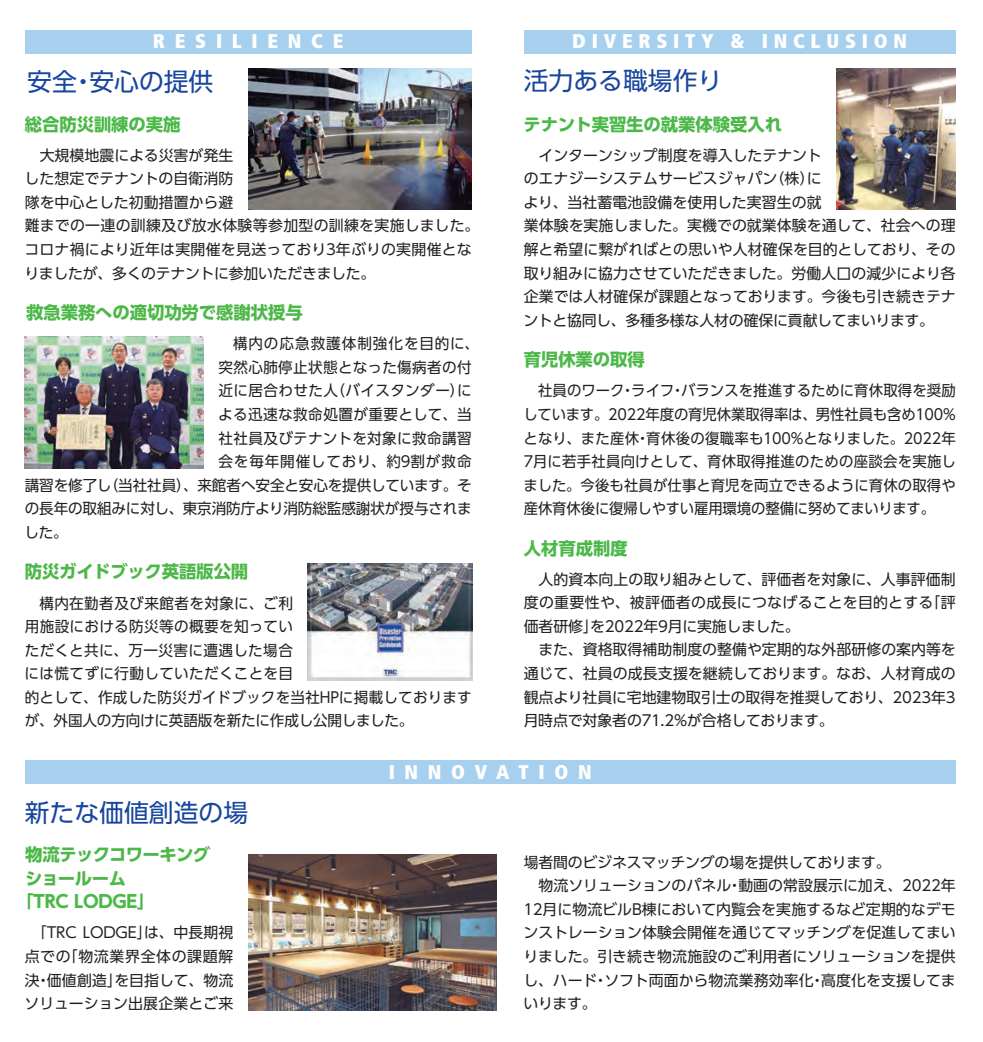
<style>
.page{position:relative;width:983px;height:1042px;background:#fff}
.page>*{position:absolute;margin:0;border:0;box-sizing:border-box;transform-origin:0 0}
.t1{font:24.85px "UD Shin Go Pro";color:#18469d}
.csr_komi01{font:900 condensed 19.78px "Frutiger";letter-spacing:.49em;color:#fff}
.csr_komi01-2{font:900 condensed 19.78px "Frutiger";letter-spacing:.29em;color:#fff}
.csr_komi01-3{font:700 17.32px "UD Shin Go Pro";letter-spacing:-.005em;color:#4cb848}
.csr_komi01-4{font:700 17.32px "UD Shin Go Pro";letter-spacing:-.035em;color:#4cb848}
.csr_honmon01{font:14.88px/23.6px "UD Shin Go Pro";letter-spacing:.005em;color:#231f20;text-align:justify}
.csr_honmon01-2{font:14.88px "UD Shin Go Pro";letter-spacing:.025em;color:#231f20}
.csr_honmon01-3{font:14.88px "UD Shin Go Pro";letter-spacing:-.015em;color:#231f20}
.csr_honmon01-4{font:14.88px "UD Shin Go Pro";letter-spacing:.03em;color:#231f20}
.csr_honmon01-5{font:14.88px "UD Shin Go Pro";letter-spacing:.055em;color:#231f20}
.csr_honmon01-6{font:14.88px "UD Shin Go Pro";letter-spacing:.065em;color:#231f20}
</style>
<div class="page">
<img style="left:836px;top:68px;width:119px;height:142px">
<img style="left:25px;top:336px;width:178px;height:132px">
<img style="left:248px;top:68px;width:223px;height:142px">
<img style="left:248px;top:854px;width:248px;height:157px">
<img style="left:308px;top:563px;width:164px;height:118px">
<div style="left:523px;top:30px;width:432px;height:23px;background:#a6d0ee"></div>
<div style="left:25px;top:30px;width:446px;height:23px;background:#a6d0ee"></div>
<div style="left:25px;top:760px;width:930px;height:24px;background:#a6d0ee"></div>
<p class="csr_komi01" style="left:153px;top:30px;width:192px">RESILIENCE</p>
<p class="csr_komi01-2" style="left:572px;top:30px;width:336px">DIVERSITY &amp; INCLUSION</p>
<p class="t1" style="left:27px;top:62px;width:188px">安全・安心の提供</p>
<p class="t1" style="left:523px;top:60px;width:200px">活力ある職場作り</p>
<p class="csr_komi01-3" style="left:25px;top:110px;width:157px">総合防災訓練の実施</p>
<p class="csr_honmon01" style="left:24px;top:143px;width:456px;text-align:left;text-indent:15px">大規模地震による災害が発生<br>した想定でテナントの自衛消防<br>隊を中心とした初動措置から避<br>難までの一連の訓練及び放水体験等参加型の訓練を実施しました。コロナ禍により近年は実開催を見送っており3年ぶりの実開催となりましたが、多くのテナントに参加いただきました。</p>
<p class="csr_komi01-3" style="left:26px;top:298px;width:278px">救急業務への適切功労で感謝状授与</p>
<p class="csr_honmon01-6" style="left:233px;top:331px;width:247px">構内の応急救護体制強化を目的に、</p>
<p class="csr_honmon01-2" style="left:218px;top:355px;width:255px">突然心肺停止状態となった傷病者の付</p>
<p class="csr_honmon01-2" style="left:218px;top:379px;width:255px">近に居合わせた人（バイスタンダー）に</p>
<p class="csr_honmon01-4" style="left:218px;top:402px;width:255px">よる迅速な救命処置が重要として、当</p>
<p class="csr_honmon01-2" style="left:218px;top:426px;width:255px">社社員及びテナントを対象に救命講習</p>
<p class="csr_honmon01-5" style="left:218px;top:449px;width:255px">会を毎年開催しており、約9割が救命</p>
<p class="csr_honmon01" style="left:25px;top:473px;width:448px">講習を修了し（当社社員）、来館者へ安全と安心を提供しています。そ</p>
<p class="csr_honmon01" style="left:25px;top:496px;width:448px">の長年の取組みに対し、東京消防庁より消防総監感謝状が授与されま</p>
<p class="csr_honmon01" style="left:25px;top:520px;width:45px">した。</p>
<p class="csr_komi01-3" style="left:25px;top:558px;width:225px">防災ガイドブック英語版公開</p>
<p class="csr_honmon01" style="left:25px;top:590px;width:448px;text-align:left;text-indent:15px">構内在勤者及び来館者を対象に、ご利<br>用施設における防災等の概要を知ってい<br>ただくと共に、万一災害に遭遇した場合<br>には慌てずに行動していただくことを目<br>的として、作成した防災ガイドブックを当社HPに掲載しておりますが、外国人の方向けに英語版を新たに作成し公開しました。</p>
<p class="csr_komi01-3" style="left:523px;top:110px;width:260px">テナント実習生の就業体験受入れ</p>
<p class="csr_honmon01" style="left:523px;top:143px;width:433px;text-align:left;text-indent:15px">インターンシップ制度を導入したテナント<br>のエナジーシステムサービスジャパン（株）に<br>より、当社蓄電池設備を使用した実習生の就<br>業体験を実施しました。実機での就業体験を通して、社会への理解と希望に繋がればとの思いや人材確保を目的としており、その取り組みに協力させていただきました。労働人口の減少により各企業では人材確保が課題となっております。今後も引き続きテナントと協同し、多種多様な人材の確保に貢献してまいります。</p>
<p class="csr_komi01-3" style="left:523px;top:346px;width:123px">育児休業の取得</p>
<p class="csr_honmon01" style="left:523px;top:378px;width:434px;text-indent:15px">社員のワーク・ライフ・バランスを推進するために育休取得を奨励しています。2022年度の育児休業取得率は、男性社員も含め100%となり、また産休・育休後の復職率も100%となりました。2022年7月に若手社員向けとして、育休取得推進のための座談会を実施しました。今後も社員が仕事と育児を両立できるように育休の取得や産休育休後に復帰しやすい雇用環境の整備に努めてまいります。</p>
<p class="csr_komi01-3" style="left:523px;top:534px;width:105px">人材育成制度</p>
<p class="csr_honmon01" style="left:523px;top:567px;width:433px;text-indent:15px">人的資本向上の取り組みとして、評価者を対象に、人事評価制度の重要性や、被評価者の成長につなげることを目的とする「評価者研修」を2022年9月に実施しました。</p>
<p class="csr_honmon01" style="left:523px;top:637px;width:433px;text-indent:15px">また、資格取得補助制度の整備や定期的な外部研修の案内等を通じて、社員の成長支援を継続しております。なお、人材育成の観点より社員に宅地建物取引士の取得を推奨しており、2023年3月時点で対象者の71.2%が合格しております。</p>
<p class="t1" style="left:25px;top:792px;width:225px">新たな価値創造の場</p>
<p class="csr_komi01-4" style="left:25px;top:840px;width:187px">物流テックコワーキング</p>
<p class="csr_komi01-3" style="left:25px;top:864px;width:103px">ショールーム</p>
<p class="csr_komi01-3" style="left:16px;top:887px;width:140px">「TRC LODGE」</p>
<p class="csr_honmon01" style="left:25px;top:920px;width:210px;text-align:center">「TRC LODGE」は、中長期視点での「物流業界全体の課題解決・価値創造」を目指して、物流ソリューション出展企業とご来</p>
<p class="csr_komi01" style="left:388px;top:760px;width:204px">INNOVATION</p>
<p class="csr_honmon01-3" style="left:523px;top:850px;width:368px">場者間のビジネスマッチングの場を提供しております。</p>
<p class="csr_honmon01" style="left:523px;top:873px;width:434px;text-indent:15px">物流ソリューションのパネル・動画の常設展示に加え、2022年12月に物流ビルB棟において内覧会を実施するなど定期的なデモンストレーション体験会開催を通じてマッチングを促進してまいりました。引き続き物流施設のご利用者にソリューションを提供し、ハード・ソフト両面から物流業務効率化・高度化を支援してまいります。</p>
</div>
